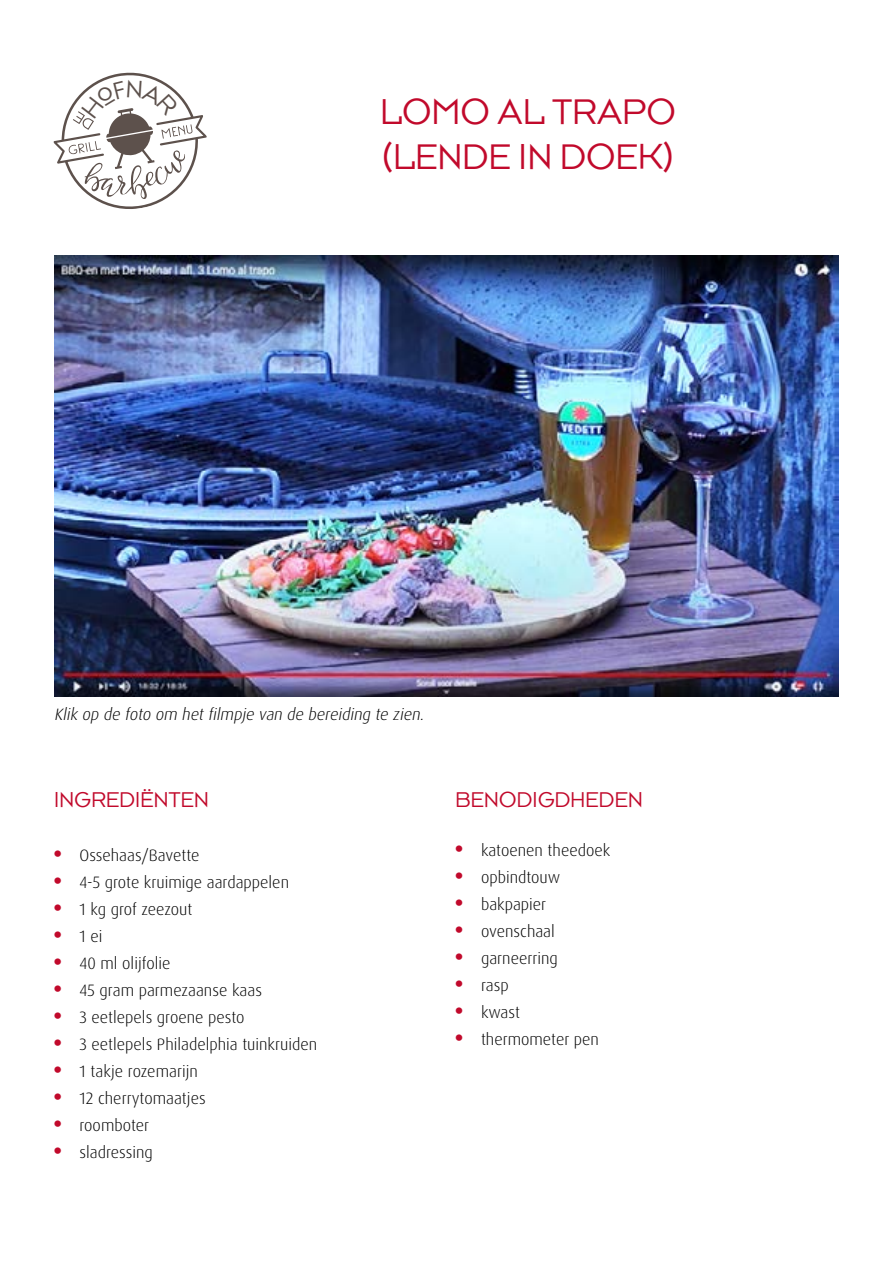
<style>
.page{position:relative;width:893px;height:1263px;background:#fff}
.page>*{position:absolute;margin:0;border:0;box-sizing:border-box;transform-origin:0 0}
.t1{font:37.5px/45px "Typeface Seven";letter-spacing:.015em;color:#c1092b}
.t2{font:22.5px "Typeface Seven";letter-spacing:.015em;color:#c1092b}
.t3{font:300 16.5px "Dax OT";color:#000}
.t4{font:italic 300 16.5px "Dax OT";color:#000}
.s1{font-family:"Typeface Seven";font-weight:400;font-size:22.5px;color:#c1092b}
</style>
<div class="page">
<img style="left:54px;top:255px;width:785px;height:441px">
<svg style="left:53px;top:72px;width:154px;height:137px"></svg>
<h1 class="t1" style="left:381px;top:89px;width:296px">LOMO AL TRAPO (LENDE IN DOEK)</h1>
<p class="t4" style="left:54px;top:704px;width:375px">Klik op de foto om hetfilmpje van de bereiding te zien.</p>
<h2 class="t2" style="left:54px;top:786px;width:156px">INGREDIËNTEN</h2>
<p class="t3" style="left:54px;top:845px;width:147px"><span class="s1">•</span> Ossehaas/Bavette</p>
<p class="t3" style="left:54px;top:872px;width:237px"><span class="s1">•</span> 4-5 grote kruimige aardappelen</p>
<p class="t3" style="left:54px;top:899px;width:140px"><span class="s1">•</span> 1 kg grof zeezout</p>
<p class="t3" style="left:54px;top:926px;width:50px"><span class="s1">•</span> 1 ei</p>
<p class="t3" style="left:54px;top:953px;width:118px"><span class="s1">•</span> 40 ml olijfolie</p>
<p class="t3" style="left:54px;top:980px;width:209px"><span class="s1">•</span> 45 gram parmezaanse kaas</p>
<p class="t3" style="left:54px;top:1007px;width:192px"><span class="s1">•</span> 3 eetlepels groene pesto</p>
<p class="t3" style="left:54px;top:1034px;width:265px"><span class="s1">•</span> 3 eetlepels Philadelphia tuinkruiden</p>
<p class="t3" style="left:54px;top:1061px;width:145px"><span class="s1">•</span> 1 takje rozemarijn</p>
<p class="t3" style="left:54px;top:1088px;width:153px"><span class="s1">•</span> 12 cherrytomaatjes</p>
<p class="t3" style="left:54px;top:1115px;width:97px"><span class="s1">•</span> roomboter</p>
<p class="t3" style="left:54px;top:1142px;width:100px"><span class="s1">•</span> sladressing</p>
<h2 class="t2" style="left:456px;top:786px;width:189px">BENODIGDHEDEN</h2>
<p class="t3" style="left:455px;top:840px;width:156px"><span class="s1">•</span> katoenen theedoek</p>
<p class="t3" style="left:455px;top:867px;width:106px"><span class="s1">•</span> opbindtouw</p>
<p class="t3" style="left:455px;top:894px;width:92px"><span class="s1">•</span> bakpapier</p>
<p class="t3" style="left:455px;top:921px;width:101px"><span class="s1">•</span> ovenschaal</p>
<p class="t3" style="left:455px;top:948px;width:104px"><span class="s1">•</span> garneerring</p>
<p class="t3" style="left:455px;top:975px;width:55px"><span class="s1">•</span> rasp</p>
<p class="t3" style="left:455px;top:1002px;width:66px"><span class="s1">•</span> kwast</p>
<p class="t3" style="left:455px;top:1029px;width:145px"><span class="s1">•</span> thermometer pen</p>
</div>
